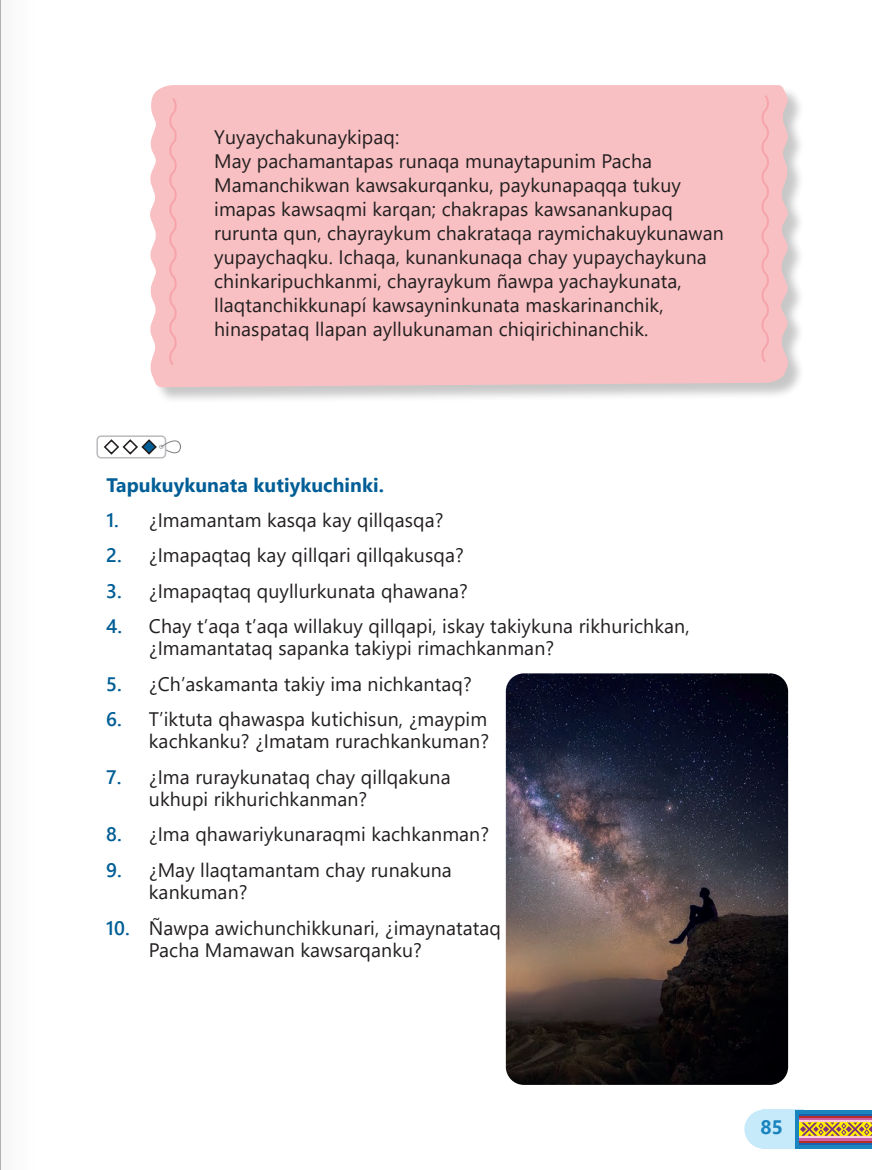
<style>
.page{position:relative;width:872px;height:1170px;background:#fff}
.page>*{position:absolute;margin:0;border:0;box-sizing:border-box;transform-origin:0 0}
.t1{font:19.5px/24px "Segoe UI";letter-spacing:.005em;color:#231f20}
.t2{font:700 19.5px "Segoe UI";letter-spacing:.005em;color:#005e96}
.t3{font:700 19.5px "Segoe UI";color:#1a84bf}
.s1{font-weight:600;color:#005e96}
</style>
<div class="page">
<div style="left:0;top:0;width:37px;height:1169px;background:#fafafa"></div>
<hr style="left:0;top:0;width:1px;height:1169px;background:#97999c">
<div style="left:762px;top:1109px;width:42px;height:39px;background:#c6eafa"></div>
<div style="left:744px;top:1109px;width:39px;height:39px;background:#c6eafa;border-radius:50%"></div>
<svg style="left:795px;top:1110px;width:77px;height:38px"></svg>
<hr style="left:800px;top:1113px;width:72px;height:2px;background:#1b60ae">
<hr style="left:800px;top:1142px;width:72px;height:2px;background:#1b60ae">
<hr style="left:800px;top:1115px;width:72px;height:3px;background:#b82c28">
<hr style="left:800px;top:1139px;width:72px;height:3px;background:#b82c28">
<hr style="left:800px;top:1118px;width:72px;height:2px;background:#ca5da3">
<hr style="left:800px;top:1137px;width:72px;height:2px;background:#ca5da3">
<hr style="left:800px;top:1120px;width:72px;height:2px;background:#f9cdde">
<hr style="left:800px;top:1135px;width:72px;height:2px;background:#f9cdde">
<svg style="left:800px;top:1122px;width:72px;height:13px"></svg>
<div style="left:96px;top:435px;width:70px;height:23px;border:2px solid #bcbdc0;border-radius:4px"></div>
<svg style="left:103px;top:438px;width:78px;height:18px"></svg>
<div style="left:151px;top:86px;width:654px;height:318px;background:#231f20;opacity:.25"></div>
<div style="left:150px;top:85px;width:638px;height:302px;background:#f9c0c3"></div>
<svg style="left:168px;top:97px;width:10px;height:269px;background:#f8b9bd"></svg>
<svg style="left:760px;top:94px;width:10px;height:269px;background:#f8b9bd"></svg>
<img style="left:506px;top:673px;width:282px;height:411px">
<p class="t1" style="left:214px;top:123px;width:511px">Yuyaychakunaykipaq:<br>May pachamantapas runaqa munaytapunim Pacha Mamanchikwan kawsakurqanku, paykunapaqqa tukuy imapas kawsaqmi karqan; chakrapas kawsanankupaq rurunta qun, chayraykum chakrataqa raymichakuykunawan yupaychaqku. Ichaqa, kunankunaqa chay yupaychaykuna chinkaripuchkanmi, chayraykum ñawpa yachaykunata, llaqtanchikkunapí kawsayninkunata maskarinanchik, hinaspataq llapan ayllukunaman chiqirichinanchik.</p>
<p class="t2" style="left:106px;top:466px;width:279px">Tapukuykunata kutiykuchinki.</p>
<p class="t1" style="left:106px;top:506px;width:338px"><span class="s1">1.</span> ¿Imamantam kasqa kay qillqasqa?</p>
<p class="t1" style="left:106px;top:541px;width:359px"><span class="s1">2.</span> ¿Imapaqtaq kay qillqari qillqakusqa?</p>
<p class="t1" style="left:106px;top:576px;width:363px"><span class="s1">3.</span> ¿Imapaqtaq quyllurkunata qhawana?</p>
<p class="t1" style="left:149px;top:612px;width:542px;line-height:22.5px;text-indent:-43px"><span class="s1">4.</span> Chay t’aqa t’aqa willakuy qillqapi, iskay takiykuna rikhurichkan, ¿Imamantataq sapanka takiypi rimachkanman?</p>
<p class="t1" style="left:106px;top:670px;width:367px"><span class="s1">5.</span> ¿Ch’askamanta takiy ima nichkantaq?</p>
<p class="t1" style="left:106px;top:706px;width:384px;line-height:22.5px;text-align:right"><span class="s1">6.</span> T’iktuta qhawaspa kutichisun, ¿maypim kachkanku? ¿Imatam rurachkankuman?</p>
<p class="t1" style="left:149px;top:763px;width:303px;line-height:22.5px;text-indent:-43px"><span class="s1">7.</span> ¿Ima ruraykunataq chay qillqakuna ukhupi rikhurichkanman?</p>
<p class="t1" style="left:106px;top:820px;width:384px"><span class="s1">8.</span> ¿Ima qhawariykunaraqmi kachkanman?</p>
<p class="t1" style="left:149px;top:856px;width:304px;line-height:22.5px;text-indent:-43px"><span class="s1">9.</span> ¿May llaqtamantam chay runakuna kankuman?</p>
<p class="t1" style="left:149px;top:914px;width:354px;line-height:22.5px;text-indent:-43px"><span class="s1">10.</span> Ñawpa awichunchikkunari, ¿imaynatataq<br>Pacha Mamawan kawsarqanku?</p>
<p class="t3" style="left:760px;top:1108px;width:24px">85</p>
</div>
